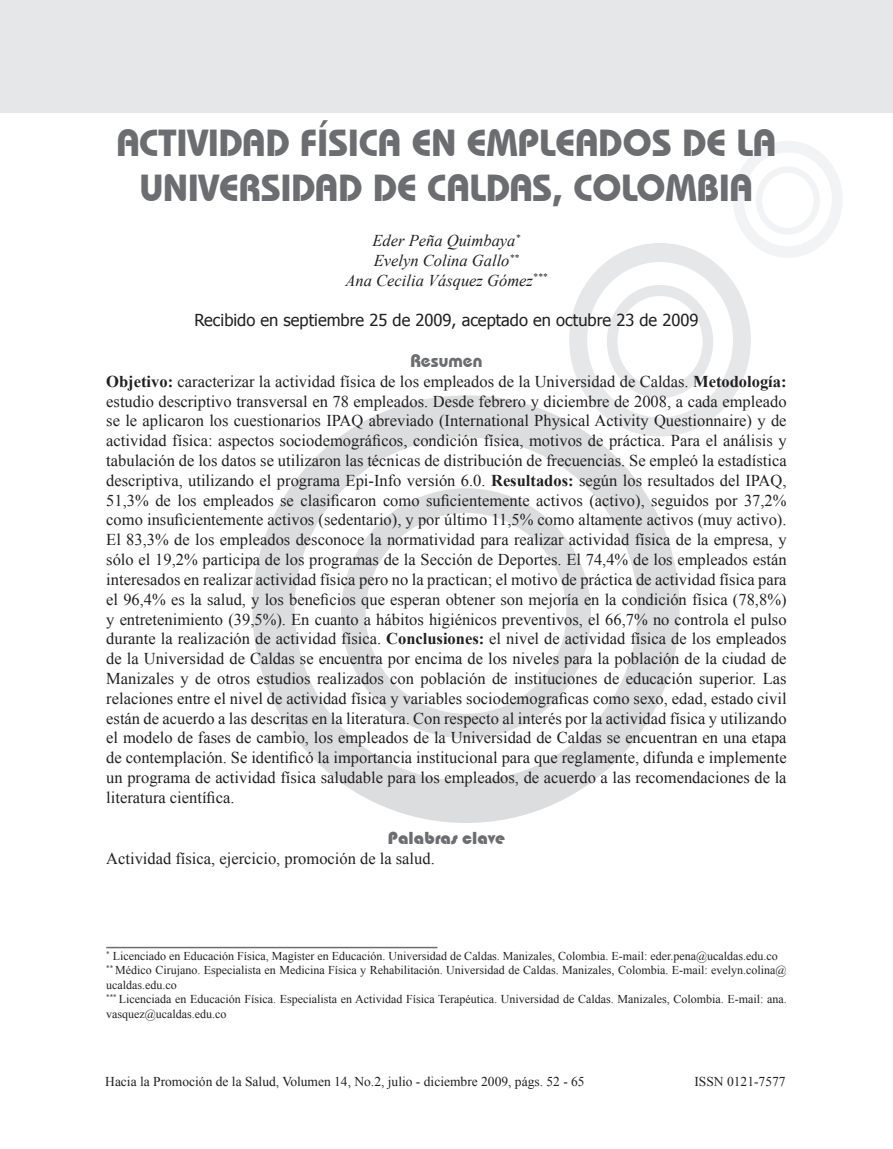
<style>
.page{position:relative;width:893px;height:1149px;background:#fff}
.page>*{position:absolute;margin:0;border:0;box-sizing:border-box;transform-origin:0 0}
.t1{font:700 37.5px/45px "Bauhaus IT Cby BT";color:#6c6d70;text-align:center}
.t2{font:18px "Bauhaus 93";color:#6c6d70}
.t3{font:700 18px "Bauhaus IT Cby BT";color:#6c6d70}
.t4{font:16.5px/19.8px "Times New Roman";color:#231f20;text-align:justify}
.t5{font:italic 16.5px/19.8px "Times New Roman";color:#231f20;text-align:center}
.t6{font:16.5px "Tahoma";color:#231f20}
.t7{font:13.5px "Times New Roman";color:#231f20}
.t8{font:12px/14.4px "Times New Roman";color:#231f20}
.s1{font-weight:700}
</style>
<div class="page">
<div style="left:569px;top:243px;width:182px;height:193px;background:#e6e7e9;border-radius:50%"></div>
<div style="left:587px;top:262px;width:146px;height:155px;background:#fff;border-radius:50%"></div>
<div style="left:607px;top:285px;width:106px;height:113px;background:#e6e7e9;border-radius:50%"></div>
<div style="left:617px;top:296px;width:86px;height:91px;background:#fff;border-radius:50%"></div>
<div style="left:252px;top:395px;width:428px;height:427px;background:#dcdddf;border-radius:50%"></div>
<div style="left:295px;top:437px;width:342px;height:343px;background:#fff;border-radius:50%"></div>
<div style="left:341px;top:488px;width:250px;height:250px;background:#dcdddf;border-radius:50%"></div>
<div style="left:366px;top:513px;width:200px;height:200px;background:#fff;border-radius:50%"></div>
<div style="left:733px;top:141px;width:110px;height:117px;background:#f2f3f4;border-radius:50%"></div>
<div style="left:744px;top:152px;width:88px;height:94px;background:#fff;border-radius:50%"></div>
<div style="left:756px;top:166px;width:64px;height:69px;background:#f2f3f4;border-radius:50%"></div>
<div style="left:762px;top:173px;width:52px;height:55px;background:#fff;border-radius:50%"></div>
<div style="left:0;top:0;width:893px;height:113px;background:#e6e7e9"></div>
<hr style="left:106px;top:946px;width:331px;height:2px;background:#6c6d70">
<h1 class="t1" style="left:116px;top:120px;width:661px">ACTIVIDAD FÍSICA EN EMPLEADOS DE LA<br>UNIVERSIDAD DE CALDAS, COLOMBIA</h1>
<p class="t5" style="left:346px;top:230px;width:203px">Eder Peña Quimbaya<sup>*<br></sup>Evelyn Colina Gallo<sup>**<br></sup>Ana Cecilia Vásquez Gómez<sup>***</sup></p>
<p class="t6" style="left:194px;top:308px;width:506px">Recibido en septiembre 25 de 2009, aceptado en octubre 23 de 2009</p>
<p class="t3" style="left:410px;top:349px;width:73px">Resumen</p>
<p class="t4" style="left:106px;top:371px;width:682px"><span class="s1">Objetivo:</span> caracterizar la actividad física de los empleados de la Universidad de Caldas. <span class="s1">Metodología: </span>estudio descriptivo transversal en 78 empleados. Desde febrero y diciembre de 2008, a cada empleado se le aplicaron los cuestionarios IPAQ abreviado (International Physical Activity Questionnaire) y de actividad física: aspectos sociodemográficos, condición física, motivos de práctica. Para el análisis y tabulación de los datos se utilizaron las técnicas de distribución de frecuencias. Se empleó la estadística descriptiva, utilizando el programa Epi-Info versión 6.0. <span class="s1">Resultados:</span> según los resultados del IPAQ, 51,3% de los empleados se clasificaron como suficientemente activos (activo), seguidos por 37,2% como insuficientemente activos (sedentario), y por último 11,5% como altamente activos (muy activo).<br>El 83,3% de los empleados desconoce la normatividad para realizar actividad física de la empresa, y sólo el 19,2% participa de los programas de la Sección de Deportes. El 74,4% de los empleados están interesados en realizar actividad física pero no la practican; el motivo de práctica de actividad física para el 96,4% es la salud, y los beneficios que esperan obtener son mejoría en la condición física (78,8%) y entretenimiento (39,5%). En cuanto a hábitos higiénicos preventivos, el 66,7% no controla el pulso durante la realización de actividad física. <span class="s1">Conclusiones:</span> el nivel de actividad física de los empleados de la Universidad de Caldas se encuentra por encima de los niveles para la población de la ciudad de Manizales y de otros estudios realizados con población de instituciones de educación superior. Las relaciones entre el nivel de actividad física y variables sociodemograficas como sexo, edad, estado civil están de acuerdo a las descritas en la literatura. Con respecto al interés por la actividad física y utilizando el modelo de fases de cambio, los empleados de la Universidad de Caldas se encuentran en una etapa de contemplación. Se identificó la importancia institucional para que reglamente, difunda e implemente un programa de actividad física saludable para los empleados, de acuerdo a las recomendaciones de la literatura científica.</p>
<p class="t2" style="left:388px;top:827px;width:119px">Palabras clave</p>
<p class="t4" style="left:106px;top:848px;width:330px">Actividad física, ejercicio, promoción de la salud.</p>
<p class="t8" style="left:106px;top:948px;width:682px"><sup>*</sup> Licenciado en Educación Física, Magíster en Educación. Universidad de Caldas. Manizales, Colombia. E-mail: eder.pena@ucaldas.edu.co <sup>**</sup> Médico Cirujano. Especialista en Medicina Física y Rehabilitación. Universidad de Caldas. Manizales, Colombia. E-mail: evelyn.colina@ ucaldas.edu.co<br><sup>***</sup> Licenciada en Educación Física. Especialista en Actividad Física Terapéutica. Universidad de Caldas. Manizales, Colombia. E-mail: ana. vasquez@ucaldas.edu.co</p>
<p class="t7" style="left:105px;top:1072px;width:481px">Hacia la Promoción de la Salud, Volumen 14, No.2, julio - diciembre 2009, págs. 52 - 65</p>
<p class="t7" style="left:694px;top:1072px;width:93px">ISSN 0121-7577</p>
</div>
